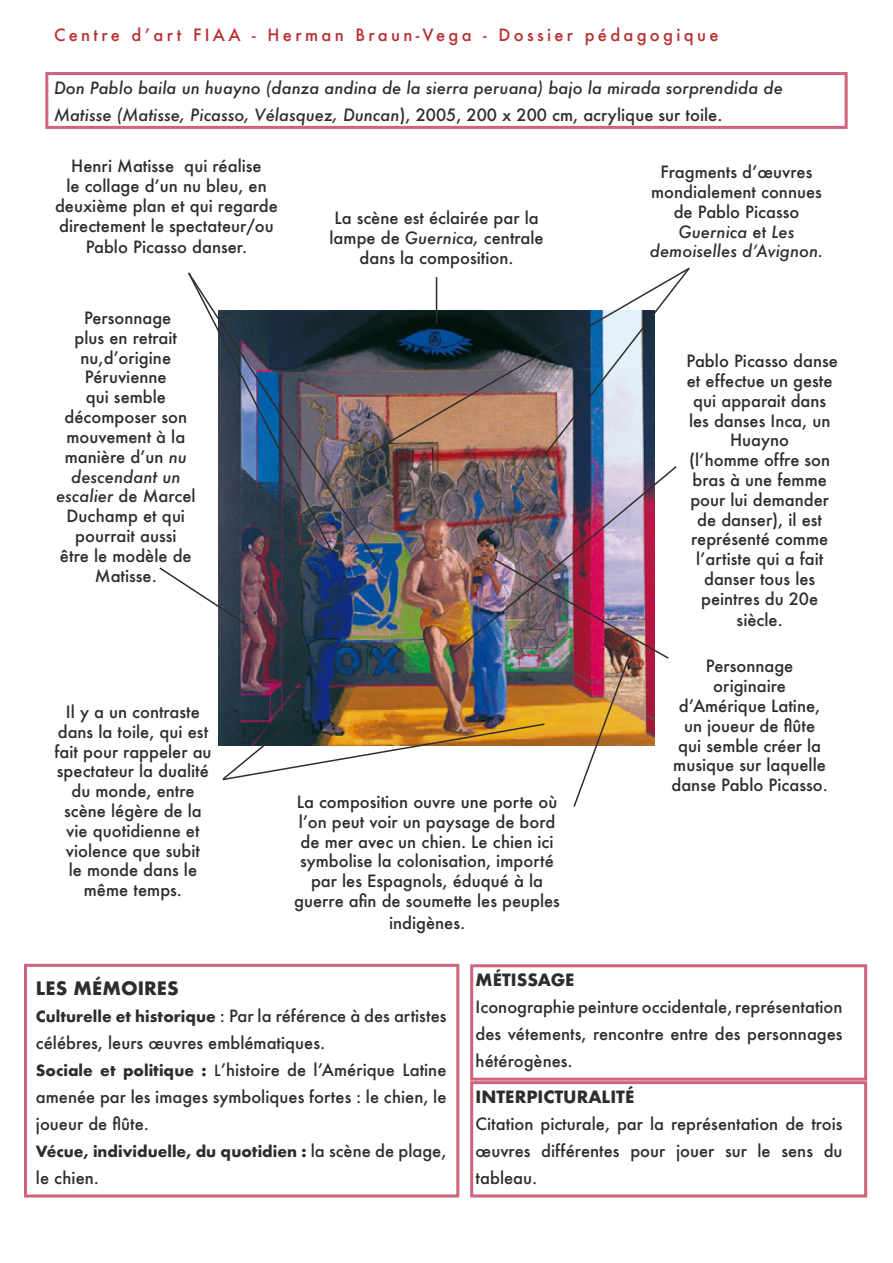
<style>
.page{position:relative;width:893px;height:1263px;background:#fff}
.page>*{position:absolute;margin:0;border:0;box-sizing:border-box;transform-origin:0 0}
.t1{font:700 18px "Futura";color:#2f2d2c}
.t2{font:500 16.5px/19.8px "Futura";color:#2f2d2c;text-align:center}
.t3{font:italic 500 16.5px/27px "Futura";color:#2f2d2c}
.t4{font:500 16.5px "Futura";letter-spacing:.2em;color:#b82f30}
.t5{font:700 16.5px "Futura";color:#2f2d2c}
.t6{font:700 15px "Futura";color:#2f2d2c}
.s1{font-style:normal}
.s2{font-style:italic}
.s3{font-weight:700;font-size:15px}
.s4{font-size:15px}
.s5{font-weight:500;font-size:16.5px}
</style>
<div class="page">
<img style="left:159px;top:267px;width:531px;height:540px">
<div style="left:45px;top:72px;width:803px;height:57px;border:3px solid #d1637c"></div>
<div style="left:24px;top:964px;width:435px;height:233px;border:3px solid #d1637c"></div>
<div style="left:470px;top:964px;width:397px;height:117px;border:3px solid #d1637c"></div>
<div style="left:470px;top:1081px;width:397px;height:116px;border:3px solid #d1637c"></div>
<p class="t4" style="left:54px;top:23px;width:666px">Centre d’art FIAA - Herman Braun-Vega - Dossier pédagogique</p>
<p class="t3" style="left:54px;top:74px;width:730px">Don Pablo baila un huayno (danza andina de la sierra peruana) bajo la mirada sorprendida de<br>Matisse (Matisse, Picasso, Vélasquez, Duncan<span class="s1">), 2005, 200 x 200 cm, acrylique sur toile.</span></p>
<p class="t2" style="left:650px;top:162px;width:175px">Fragments d’œuvres mondialement connues de Pablo Picasso<br><span class="s2">Guernica</span> et <span class="s2">Les demoiselles d’Avignon.</span></p>
<p class="t2" style="left:55px;top:156px;width:224px">Henri Matisse qui réalise<br>le collage d’un nu bleu, en deuxième plan et qui regarde directement le spectateur/ou</p>
<p class="t2" style="left:86px;top:237px;width:163px">Pablo Picasso danser.</p>
<p class="t2" style="left:329px;top:208px;width:216px">La scène est éclairée par la lampe de <span class="s2">Guernica,</span> centrale dans la composition.</p>
<p class="t2" style="left:56px;top:308px;width:141px">Personnage<br>plus en retrait nu,d’origine<br>Péruvienne<br>qui semble décomposer son mouvement à la manière d’un <span class="s2">nu descendant un escalier</span> de Marcel<br>Duchamp et qui pourrait aussi<br>être le modèle de<br>Matisse.</p>
<p class="t2" style="left:54px;top:702px;width:159px">Il y a un contraste dans la toile, qui est fait pour rappeler au spectateur la dualité du monde, entre scène légère de la vie quotidienne et violence que subit<br>le monde dans le même temps.</p>
<p class="t2" style="left:294px;top:792px;width:267px">La composition ouvre une porte où l’on peut voir un paysage de bord de mer avec un chien. Le chien ici symbolise la colonisation, importé par les Espagnols, éduqué à la guerre afin de soumette les peuples</p>
<p class="t2" style="left:389px;top:912px;width:78px">indigènes.</p>
<p class="t2" style="left:687px;top:351px;width:153px">Pablo Picasso danse et effectue un geste qui apparait dans les danses Inca, un<br>Huayno<br>(l’homme offre son bras à une femme pour lui demander de danser), il est représenté comme l’artiste qui a fait danser tous les peintres du 20e</p>
<p class="t2" style="left:737px;top:610px;width:48px">siècle.</p>
<p class="t2" style="left:671px;top:656px;width:158px">Personnage originaire d’Amérique Latine, un joueur de flûte qui semble créer la musique sur laquelle danse Pablo Picasso.</p>
<p class="t1" style="left:36px;top:975px;width:144px">Les mémoires</p>
<p class="t2" style="left:36px;top:1002px;width:412px;line-height:27px;text-align:left"><span class="s3">Culturelle et historique</span> : Par la référence à des artistes célébres, leurs œuvres emblématiques.<br><span class="s3">Sociale et politique :</span> <span class="s4">L</span>’histoire de l’Amérique Latine amenée par les images symboliques fortes : le chien, le joueur de flûte.</p>
<p class="t6" style="left:36px;top:1140px;width:412px">Vécue, individuelle, du quotidien : <span class="s5">la scène de plage,</span></p>
<p class="t2" style="left:36px;top:1168px;width:65px">le chien.</p>
<p class="t5" style="left:476px;top:968px;width:100px">Métissage</p>
<p class="t2" style="left:476px;top:993px;width:368px;line-height:27px;text-align:justify">Iconographie peinture occidentale, représentation des vétements, rencontre entre des personnages hétérogènes.</p>
<p class="t5" style="left:476px;top:1085px;width:160px">I nterpicturalité</p>
<p class="t2" style="left:476px;top:1110px;width:368px;line-height:27px;text-align:justify">Citation picturale, par la représentation de trois œuvres différentes pour jouer sur le sens du tableau.</p>
</div>
